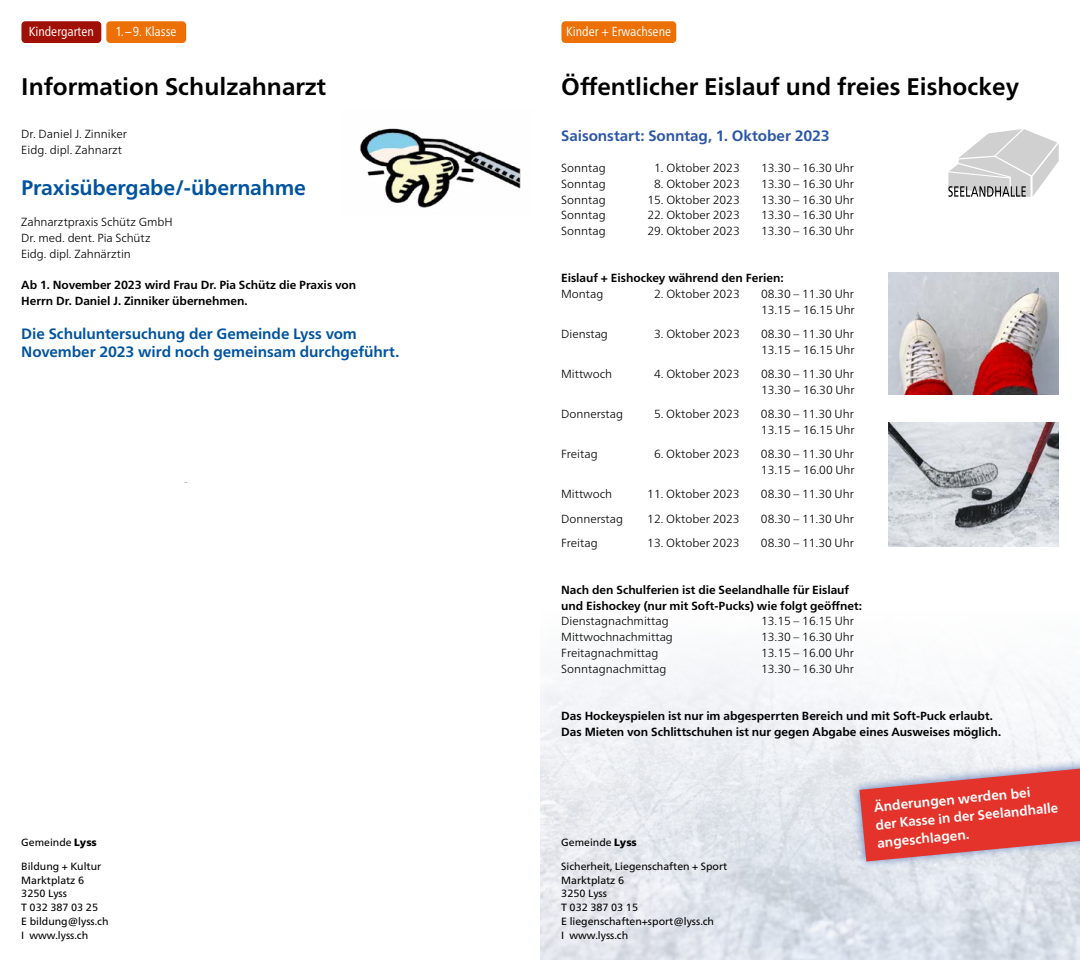
<style>
.page{position:relative;width:1080px;height:960px;background:#fff}
.page>*{position:absolute;margin:0;border:0;box-sizing:border-box;transform-origin:0 0}
.t1{font:700 24px "Frutiger Neue LT Pro";color:#000}
.t2{font:700 21px "Frutiger Neue LT Pro";letter-spacing:-.005em;color:#00539e}
.t3{font:700 15px/18px "Frutiger Neue LT Pro";letter-spacing:-.005em;color:#00539e}
.t4{font:700 15px "Frutiger Neue LT Pro";letter-spacing:-.005em;color:#2b55a5}
.t5{font:700 13.5px/18.1px "Frutiger Neue LT Pro";color:#fff}
.t6{font:condensed 13.12px "Frutiger Neue LT Pro";color:#fff}
.t7{font:300 11.77px/15.8px "Frutiger Neue LT Pro";color:#000}
.t8{font:700 11.77px/15.8px "Frutiger Neue LT Pro";letter-spacing:-.005em;color:#000}
.t9{font:10.5px/13.8px "Frutiger Neue LT Pro";color:#000}
.s1{font-weight:900}
</style>
<div class="page">
<img style="left:540px;top:659px;width:540px;height:301px">
<img style="left:360px;top:128px;width:161px;height:80px">
<div style="left:106px;top:21px;width:80px;height:22px;background:#ed7004;border-radius:4px"></div>
<div style="left:561px;top:21px;width:115px;height:22px;background:#ed7004;border-radius:4px"></div>
<div style="left:21px;top:21px;width:80px;height:22px;background:#a01007;border-radius:4px"></div>
<svg style="left:948px;top:129px;width:111px;height:68px"></svg>
<img style="left:889px;top:422px;width:170px;height:125px">
<img style="left:889px;top:272px;width:170px;height:122px">
<svg style="left:848px;top:756px;width:232px;height:116px;background:#df7b7a"></svg>
<p class="t6" style="left:29px;top:24px;width:66px">Kindergarten</p>
<p class="t6" style="left:116px;top:24px;width:62px">1.– 9. Klasse</p>
<p class="t6" style="left:566px;top:24px;width:106px">Kinder + Erwachsene</p>
<h1 class="t1" style="left:21px;top:72px;width:307px">Information Schulzahnarzt</h1>
<p class="t7" style="left:21px;top:126px;width:107px">Dr. Daniel J. Zinniker<br>Eidg. dipl. Zahnarzt</p>
<h2 class="t2" style="left:21px;top:175px;width:286px">Praxisübergabe/-übernahme</h2>
<p class="t7" style="left:21px;top:214px;width:153px">Zahnarztpraxis Schütz GmbH<br>Dr. med. dent. Pia Schütz<br>Eidg. dipl. Zahnärztin</p>
<p class="t8" style="left:21px;top:277px;width:336px">Ab 1. November 2023 wird Frau Dr. Pia Schütz die Praxis von<br>Herrn Dr. Daniel J. Zinniker übernehmen.</p>
<p class="t3" style="left:21px;top:325px;width:379px">Die Schuluntersuchung der Gemeinde Lyss vom<br>November 2023 wird noch gemeinsam durchgeführt.</p>
<p class="t9" style="left:21px;top:835px;width:77px">Gemeinde <span class="s1">Lyss</span></p>
<p class="t9" style="left:21px;top:859px;width:89px">Bildung + Kultur<br>Marktplatz 6<br>3250 Lyss<br>T 032 387 03 25<br>E bildung@lyss.ch<br>I www.lyss.ch</p>
<h1 class="t1" style="left:561px;top:72px;width:459px">Öffentlicher Eislauf und freies Eishockey</h1>
<p class="t4" style="left:561px;top:127px;width:270px">Saisonstart: Sonntag, 1. Oktober 2023</p>
<p class="t7" style="left:561px;top:160px;width:46px">Sonntag</p>
<p class="t7" style="left:654px;top:160px;width:87px">1. Oktober 2023</p>
<p class="t7" style="left:761px;top:160px;width:94px">13.30 – 16.30 Uhr</p>
<p class="t7" style="left:561px;top:176px;width:46px">Sonntag</p>
<p class="t7" style="left:654px;top:176px;width:87px">8. Oktober 2023</p>
<p class="t7" style="left:761px;top:176px;width:94px">13.30 – 16.30 Uhr</p>
<p class="t7" style="left:561px;top:192px;width:46px">Sonntag</p>
<p class="t7" style="left:647px;top:192px;width:94px">15. Oktober 2023</p>
<p class="t7" style="left:761px;top:192px;width:94px">13.30 – 16.30 Uhr</p>
<p class="t7" style="left:561px;top:207px;width:46px">Sonntag</p>
<p class="t7" style="left:647px;top:207px;width:94px">22. Oktober 2023</p>
<p class="t7" style="left:761px;top:207px;width:94px">13.30 – 16.30 Uhr</p>
<p class="t7" style="left:561px;top:223px;width:46px">Sonntag</p>
<p class="t7" style="left:647px;top:223px;width:94px">29. Oktober 2023</p>
<p class="t7" style="left:761px;top:223px;width:94px">13.30 – 16.30 Uhr</p>
<p class="t8" style="left:561px;top:270px;width:224px">Eislauf + Eishockey während den Ferien:</p>
<p class="t7" style="left:561px;top:286px;width:44px">Montag</p>
<p class="t7" style="left:654px;top:286px;width:87px">2. Oktober 2023</p>
<p class="t7" style="left:761px;top:286px;width:95px">08.30 – 11.30 Uhr<br>13.15 − 16.15 Uhr</p>
<p class="t7" style="left:561px;top:326px;width:48px">Dienstag</p>
<p class="t7" style="left:654px;top:326px;width:87px">3. Oktober 2023</p>
<p class="t7" style="left:761px;top:326px;width:95px">08.30 – 11.30 Uhr<br>13.15 − 16.15 Uhr</p>
<p class="t7" style="left:561px;top:366px;width:53px">Mittwoch</p>
<p class="t7" style="left:654px;top:366px;width:87px">4. Oktober 2023</p>
<p class="t7" style="left:761px;top:366px;width:95px">08.30 – 11.30 Uhr<br>13.30 − 16.30 Uhr</p>
<p class="t7" style="left:561px;top:406px;width:64px">Donnerstag</p>
<p class="t7" style="left:654px;top:406px;width:87px">5. Oktober 2023</p>
<p class="t7" style="left:761px;top:406px;width:95px">08.30 – 11.30 Uhr<br>13.15 − 16.15 Uhr</p>
<p class="t7" style="left:561px;top:446px;width:38px">Freitag</p>
<p class="t7" style="left:654px;top:446px;width:87px">6. Oktober 2023</p>
<p class="t7" style="left:761px;top:446px;width:95px">08.30 – 11.30 Uhr<br>13.15 − 16.00 Uhr</p>
<p class="t7" style="left:561px;top:486px;width:53px">Mittwoch</p>
<p class="t7" style="left:647px;top:486px;width:94px">11. Oktober 2023</p>
<p class="t7" style="left:761px;top:486px;width:94px">08.30 – 11.30 Uhr</p>
<p class="t7" style="left:561px;top:510px;width:64px">Donnerstag</p>
<p class="t7" style="left:647px;top:510px;width:94px">12. Oktober 2023</p>
<p class="t7" style="left:761px;top:510px;width:94px">08.30 – 11.30 Uhr</p>
<p class="t7" style="left:561px;top:535px;width:38px">Freitag</p>
<p class="t7" style="left:647px;top:535px;width:94px">13. Oktober 2023</p>
<p class="t7" style="left:761px;top:535px;width:94px">08.30 – 11.30 Uhr</p>
<p class="t8" style="left:561px;top:582px;width:302px">Nach den Schulferien ist die Seelandhalle für Eislauf und Eishockey (nur mit Soft-Pucks) wie folgt geöffnet:</p>
<p class="t7" style="left:561px;top:613px;width:109px">Dienstagnachmittag</p>
<p class="t7" style="left:761px;top:613px;width:94px">13.15 – 16.15 Uhr</p>
<p class="t7" style="left:561px;top:629px;width:113px">Mittwochnachmittag</p>
<p class="t7" style="left:761px;top:629px;width:94px">13.30 – 16.30 Uhr</p>
<p class="t7" style="left:561px;top:645px;width:99px">Freitagnachmittag</p>
<p class="t7" style="left:761px;top:645px;width:94px">13.15 – 16.00 Uhr</p>
<p class="t7" style="left:561px;top:661px;width:107px">Sonntagnachmittag</p>
<p class="t7" style="left:761px;top:661px;width:94px">13.30 – 16.30 Uhr</p>
<p class="t8" style="left:561px;top:708px;width:441px">Das Hockeyspielen ist nur im abgesperrten Bereich und mit Soft-Puck erlaubt.<br>Das Mieten von Schlittschuhen ist nur gegen Abgabe eines Ausweises möglich.</p>
<p class="t9" style="left:561px;top:835px;width:77px">Gemeinde <span class="s1">Lyss</span></p>
<p class="t9" style="left:561px;top:859px;width:167px">Sicherheit, Liegenschaften + Sport<br>Marktplatz 6<br>3250 Lyss<br>T 032 387 03 15<br>E liegenschaften+sport@lyss.ch<br>I www.lyss.ch</p>
<p class="t5" style="left:873px;top:797px;width:185px;rotate:-5deg">Änderungen werden bei<br>der Kasse in der Seelandhalle angeschlagen.</p>
</div>
